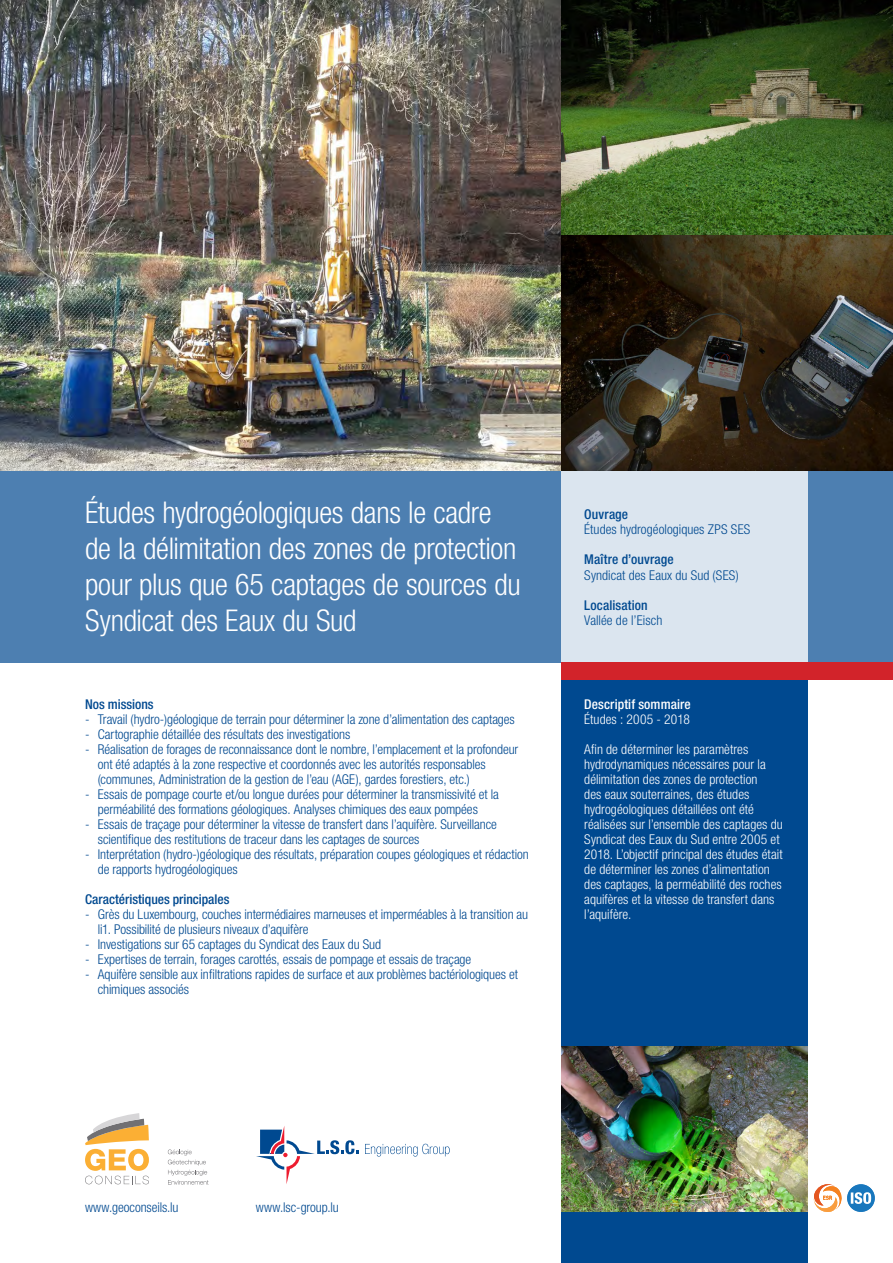
<style>
.page{position:relative;width:893px;height:1263px;background:#fff}
.page>*{position:absolute;margin:0;border:0;box-sizing:border-box;transform-origin:0 0}
.t1{font:300 condensed 30px/36px "Helvetica Neue LT Pro";letter-spacing:-.01em;color:#fff}
.t2{font:300 condensed 13.5px/15px "Helvetica Neue LT Pro";letter-spacing:-.005em;color:#004990}
.t3{font:300 condensed 13.5px/15px "Helvetica Neue LT Pro";letter-spacing:.005em;color:#fff}
.t4{font:500 condensed 13.5px "Helvetica Neue LT Pro";letter-spacing:.005em;color:#004990}
.t5{font:500 condensed 13.5px "Helvetica Neue LT Pro";letter-spacing:.01em;color:#fff}
</style>
<div class="page">
<svg style="left:365px;top:1144px;width:85px;height:12px"></svg>
<svg style="left:256px;top:1126px;width:103px;height:58px"></svg>
<svg style="left:85px;top:1113px;width:64px;height:71px"></svg>
<svg style="left:168px;top:1149px;width:40px;height:36px"></svg>
<div style="left:561px;top:731px;width:247px;height:532px;background:#004990"></div>
<svg style="left:814px;top:1184px;width:28px;height:28px"></svg>
<div style="left:847px;top:1184px;width:28px;height:28px;background:#1877bd;border-radius:50%"></div>
<svg style="left:851px;top:1192px;width:20px;height:12px"></svg>
<div style="left:561px;top:679px;width:247px;height:545px;background:#004990"></div>
<img style="left:0;top:0;width:893px;height:471px">
<div style="left:0;top:471px;width:893px;height:191px;background:#4d7fb1"></div>
<div style="left:561px;top:471px;width:247px;height:191px;background:#dbe5ef"></div>
<div style="left:561px;top:662px;width:332px;height:17px;background:#d2232a"></div>
<img style="left:561px;top:1046px;width:247px;height:166px">
<p class="t1" style="left:85px;top:494px;width:437px">Études hydrogéologiques dans le cadre de la délimitation des zones de protection pour plus que 65 captages de sources du Syndicat des Eaux du Sud</p>
<p class="t4" style="left:85px;top:696px;width:70px">Nos missions</p>
<p class="t2" style="left:85px;top:712px;width:431px">- --Travail (hydro-)géologique de terrain pour déterminer la zone d’alimentation des captages</p>
<p class="t2" style="left:85px;top:727px;width:267px">- Cartographie détaillée des résultats des investigations</p>
<p class="t2" style="left:98px;top:742px;width:422px;text-indent:-13px">- Réalisation de forages de reconnaissance dont le nombre, l’emplacement et la profondeur ont été adaptés à la zone respective et coordonnés avec les autorités responsables (communes, Administration de la gestion de l’eau (AGE), gardes forestiers, etc.)</p>
<p class="t2" style="left:98px;top:787px;width:402px;text-indent:-13px">- Essais de pompage courte et/ou longue durées pour déterminer la transmissivité et la perméabilité des formations géologiques. Analyses chimiques des eaux pompées</p>
<p class="t2" style="left:98px;top:817px;width:401px;text-indent:-13px">- Essais de traçage pour déterminer la vitesse de transfert dans l’aquifère. Surveillance scientifique des restitutions de traceur dans les captages de sources</p>
<p class="t2" style="left:98px;top:847px;width:432px;text-indent:-13px">- Interprétation (hydro-)géologique des résultats, préparation coupes géologiques et rédaction de rapports hydrogéologiques</p>
<p class="t4" style="left:85px;top:891px;width:146px">Caractéristiques principales</p>
<p class="t2" style="left:98px;top:907px;width:432px;text-indent:-13px">- -Grès du Luxembourg, couches intermédiaires marneuses et imperméables à la transition au li1. Possibilité de plusieurs niveaux d’aquifère</p>
<p class="t2" style="left:85px;top:937px;width:298px">- Investigations sur 65 captages du Syndicat des Eaux du Sud</p>
<p class="t2" style="left:85px;top:952px;width:388px">- Expertises de terrain, forages carottés, essais de pompage et essais de traçage</p>
<p class="t2" style="left:98px;top:967px;width:422px;text-indent:-13px">- Aquifère sensible aux infiltrations rapides de surface et aux problèmes bactériologiques et chimiques associés</p>
<p class="t4" style="left:584px;top:507px;width:45px">Ouvrage</p>
<p class="t2" style="left:584px;top:522px;width:168px">Études hydrogéologiques ZPS SES</p>
<p class="t4" style="left:584px;top:552px;width:91px">Maître d’ouvrage</p>
<p class="t2" style="left:584px;top:567px;width:156px">Syndicat des Eaux du Sud (SES)</p>
<p class="t4" style="left:584px;top:597px;width:65px">Localisation</p>
<p class="t2" style="left:584px;top:612px;width:80px">Vallée de l’Eisch</p>
<p class="t5" style="left:584px;top:696px;width:108px">Descriptif sommaire</p>
<p class="t3" style="left:584px;top:712px;width:107px">Études : 2005 - 2018</p>
<p class="t3" style="left:584px;top:742px;width:200px">Afin de déterminer les paramètres hydrodynamiques nécessaires pour la délimitation des zones de protection<br>des eaux souterraines, des études hydrogéologiques détaillées ont été réalisées sur l’ensemble des captages du Syndicat des Eaux du Sud entre 2005 et 2018. L’objectif principal des études était de déterminer les zones d’alimentation des captages, la perméabilité des roches aquifères et la vitesse de transfert dans l’aquifère.</p>
<p class="t2" style="left:85px;top:1199px;width:95px">www.geoconseils.lu</p>
<p class="t2" style="left:256px;top:1199px;width:84px">www.lsc-group.lu</p>
</div>
